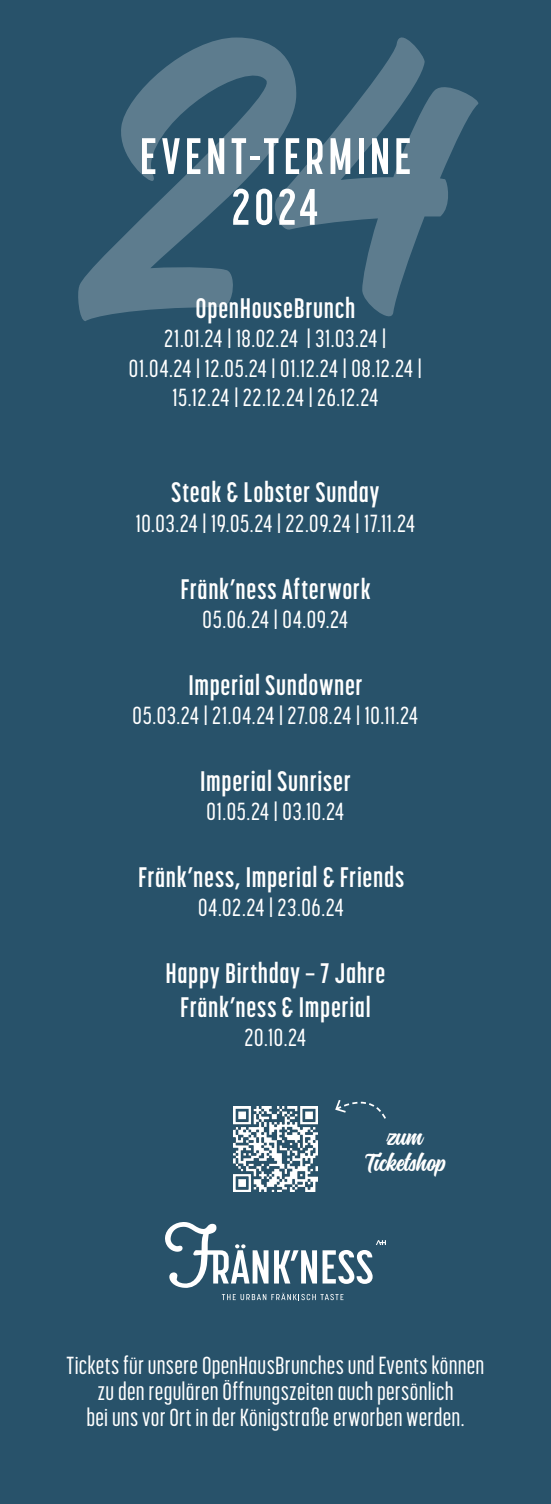
<style>
.page{position:relative;width:551px;height:1504px;background:#fff}
.page>*{position:absolute;margin:0;border:0;box-sizing:border-box;transform-origin:0 0}
.t1{font:392.18px "Montana Typeface";color:#fff}
.t2{font:700 50.75px "Korolev Compressed";letter-spacing:.07em;color:#fff}
.t3{font:700 28px "Korolev Compressed";letter-spacing:.025em;color:#fff}
.t4{font:500 24.5px/26.2px "Korolev Compressed";letter-spacing:.01em;color:#fff;text-align:center}
.t5{font:500 24.5px/29.4px "Korolev Compressed";letter-spacing:.03em;color:#fff;text-align:center}
.t6{font:24.5px "Montana Typeface";color:#fff}
</style>
<div class="page">
<div style="left:0;top:0;width:551px;height:1503px;background:#28526a"></div>
<svg style="left:165px;top:1222px;width:221px;height:77px"></svg>
<img style="left:233px;top:1106px;width:85px;height:85px">
<svg style="left:335px;top:1100px;width:51px;height:19px"></svg>
<h1 class="t1" style="left:86px;top:-52px;width:380px">24</h1>
<p class="t2" style="left:139px;top:128px;width:273px">EVENT-TERMINE</p>
<p class="t2" style="left:232px;top:178px;width:88px">2024</p>
<p class="t3" style="left:196px;top:292px;width:161px">OpenHouseBrunch</p>
<p class="t5" style="left:129px;top:324px;width:294px">21.01.24 | 18.02.24 | 31.03.24 |<br>01.04.24 | 12.05.24 | 01.12.24 | 08.12.24 |<br>15.12.24 | 22.12.24 | 26.12.24</p>
<p class="t3" style="left:171px;top:476px;width:209px">Steak &amp; Lobster Sunday</p>
<p class="t4" style="left:136px;top:510px;width:281px">10.03.24 | 19.05.24 | 22.09.24 | 17.11.24</p>
<p class="t3" style="left:180px;top:573px;width:192px">Fränk’ness Afterwork</p>
<p class="t5" style="left:203px;top:604px;width:147px">05.06.24 | 04.09.24</p>
<p class="t3" style="left:188px;top:669px;width:176px">Imperial Sundowner</p>
<p class="t4" style="left:133px;top:702px;width:287px">05.03.24 | 21.04.24 | 27.08.24 | 10.11.24</p>
<p class="t3" style="left:200px;top:765px;width:152px">Imperial Sunriser</p>
<p class="t4" style="left:206px;top:798px;width:139px">01.05.24 | 03.10.24</p>
<p class="t3" style="left:138px;top:861px;width:267px">Fränk’ness, Imperial &amp; Friends</p>
<p class="t5" style="left:198px;top:893px;width:147px">04.02.24 | 23.06.24</p>
<p class="t3" style="left:165px;top:957px;width:221px">Happy Birthday—7 Jahre</p>
<p class="t3" style="left:180px;top:991px;width:192px">Fränk’ness &amp; Imperial</p>
<p class="t4" style="left:245px;top:1024px;width:63px">20.10.24</p>
<p class="t6" style="left:388px;top:1121px;width:37px">zum</p>
<p class="t6" style="left:364px;top:1148px;width:83px">Ticketshop</p>
<p class="t4" style="left:66px;top:1351px;width:419px">Tickets für unsere OpenHausBrunches und Events können zu den regulären Öffnungszeiten auch persönlich<br>bei uns vor Ort in der Königstraße erworben werden.</p>
</div>
